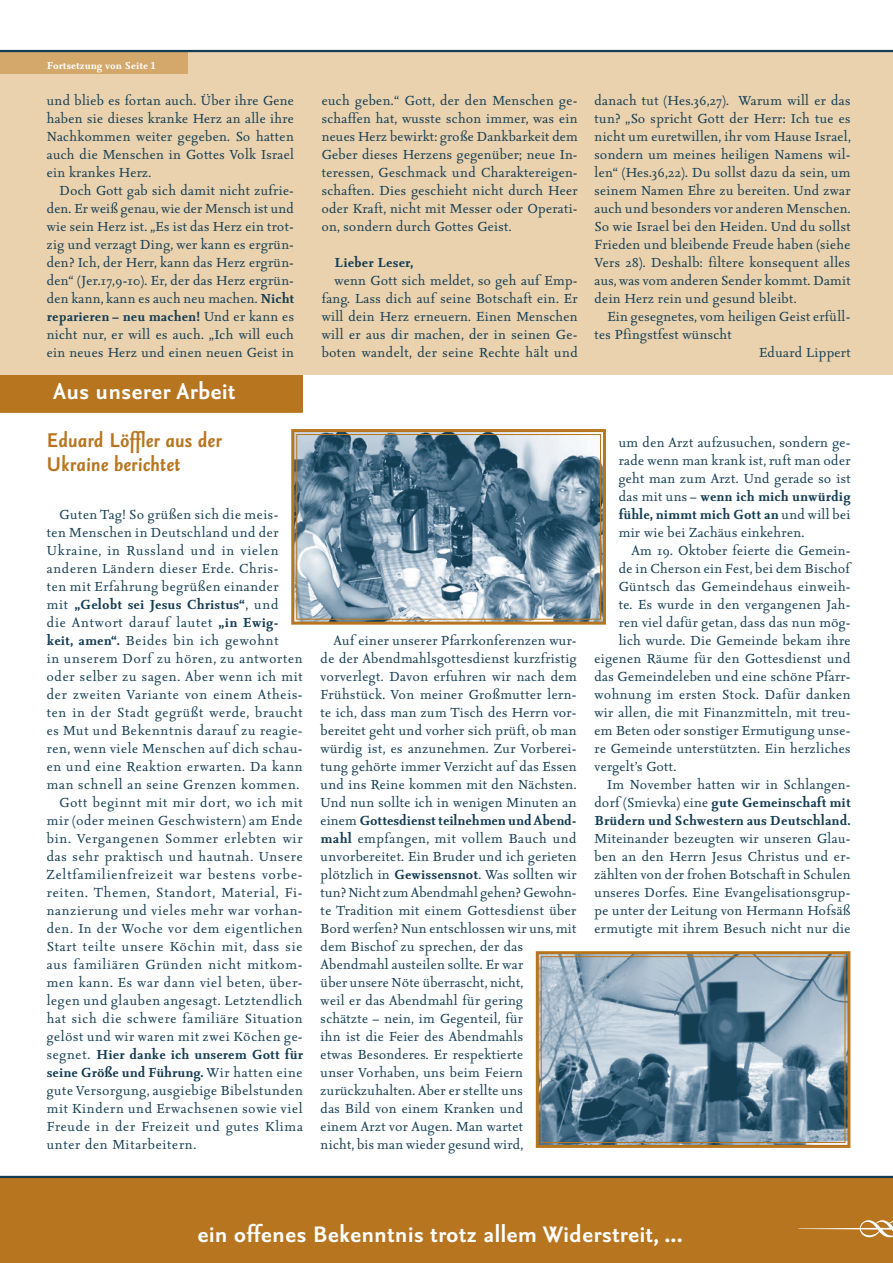
<style>
.page{position:relative;width:893px;height:1263px;background:#fff}
.page>*{position:absolute;margin:0;border:0;box-sizing:border-box;transform-origin:0 0}
.t1{font:700 27px "Seria Sans";letter-spacing:.025em;color:#fff}
.t2{font:italic 700 24px/24px "Seria Sans";letter-spacing:.025em;color:#b77520}
.t3{font:15.75px/18px "Seria";letter-spacing:.03em;color:#143d53;text-align:justify}
.t4{font:15.75px "Seria";letter-spacing:.05em;color:#143d53}
.t5{font:700 15.75px "Seria";letter-spacing:.025em;color:#143d53}
.t6{font:15.75px "Seria";letter-spacing:.055em;color:#143d53}
.t7{font:15.75px "Seria";letter-spacing:.06em;color:#143d53}
.t8{font:700 12px "Seria Lf";letter-spacing:.025em;color:#fff}
.s1{font-weight:700}
.s2{font-weight:400}
</style>
<div class="page">
<div style="left:0;top:51px;width:893px;height:324px;background:#ead2ae"></div>
<div style="left:0;top:51px;width:187px;height:22px;background:#d4a86a"></div>
<div style="left:0;top:375px;width:303px;height:38px;background:#b77520"></div>
<div style="left:0;top:1176px;width:893px;height:87px;background:#b77520"></div>
<hr style="left:0;top:50px;width:893px;height:2px;background:#143d53">
<hr style="left:0;top:1176px;width:893px;height:2px;background:#143d53">
<svg style="left:291px;top:429px;width:315px;height:196px;background:#7b929f"></svg>
<div style="left:296px;top:434px;width:305px;height:186px;border:1px solid #b77520"></div>
<svg style="left:535px;top:951px;width:316px;height:197px;background:#7f95a3"></svg>
<div style="left:541px;top:956px;width:304px;height:187px;border:1px solid #b77520"></div>
<p class="t8" style="left:47px;top:60px;width:110px">Fortsetzung von Seite 1</p>
<p class="t3" style="left:47px;top:92px;width:249px">und blieb es fortan auch. Über ihre Gene haben sie dieses kranke Herz an alle ihre Nachkommen weiter gegeben. So hatten auch die Menschen in Gottes Volk Israel ein krankes Herz.</p>
<p class="t3" style="left:47px;top:182px;width:249px;text-indent:13px">Doch Gott gab sich damit nicht zufrie&shy;den. Er weiß genau, wie der Mensch ist und wie sein Herz ist. „Es ist das Herz ein trot&shy;zig und verzagt Ding, wer kann es ergrün&shy;den? Ich, der Herr, kann das Herz ergrün&shy;den“ (Jer.17,9-10). Er, der das Herz ergrün&shy;den kann, kann es auch neu machen. <span class="s1">Nicht reparieren – neu machen!</span> Und er kann es nicht nur, er will es auch. „Ich will euch ein neues Herz und einen neuen Geist in</p>
<h1 class="t1" style="left:53px;top:378px;width:184px">Aus unserer Arbeit</h1>
<h2 class="t2" style="left:47px;top:429px;width:176px">Eduard Löffler aus der<br>Ukraine berichtet</h2>
<p class="t3" style="left:60px;top:506px;width:220px">Guten Tag! So grüßen sich die meis-</p>
<p class="t3" style="left:47px;top:524px;width:233px">ten Menschen in Deutschland und der</p>
<p class="t7" style="left:47px;top:543px;width:233px">Ukraine, in Russland und in vielen</p>
<p class="t4" style="left:47px;top:561px;width:233px">anderen Ländern dieser Erde. Chris-</p>
<p class="t3" style="left:47px;top:578px;width:233px">ten mit Erfahrung begrüßen einander</p>
<p class="t5" style="left:47px;top:597px;width:233px"><span class="s2">mit</span> „Gelobt sei Jesus Christus“<span class="s2">, und</span></p>
<p class="t6" style="left:47px;top:615px;width:233px">die Antwort darauf lautet <span class="s1">„in Ewig-</span></p>
<p class="t4" style="left:47px;top:633px;width:233px"><span class="s1">keit, amen“.</span> Beides bin ich gewohnt</p>
<p class="t4" style="left:47px;top:651px;width:257px">in unserem Dorf zu hören, zu antworten</p>
<p class="t4" style="left:47px;top:669px;width:258px">oder selber zu sagen. Aber wenn ich mit</p>
<p class="t4" style="left:47px;top:687px;width:257px">der zweiten Variante von einem Atheis-</p>
<p class="t4" style="left:47px;top:705px;width:258px">ten in der Stadt gegrüßt werde, braucht</p>
<p class="t4" style="left:47px;top:723px;width:257px">es Mut und Bekenntnis darauf zu reagie-</p>
<p class="t3" style="left:47px;top:740px;width:257px">ren, wenn viele Menschen auf dich schau-</p>
<p class="t4" style="left:47px;top:759px;width:257px">en und eine Reaktion erwarten. Da kann</p>
<p class="t4" style="left:47px;top:777px;width:254px">man schnell an seine Grenzen kommen.</p>
<p class="t4" style="left:60px;top:795px;width:245px">Gott beginnt mit mir dort, wo ich mit</p>
<p class="t3" style="left:47px;top:812px;width:257px">mir (oder meinen Geschwistern) am Ende</p>
<p class="t6" style="left:47px;top:831px;width:257px">bin. Vergangenen Sommer erlebten wir</p>
<p class="t4" style="left:47px;top:849px;width:257px">das sehr praktisch und hautnah. Unsere</p>
<p class="t7" style="left:47px;top:867px;width:257px">Zeltfamilienfreizeit war bestens vorbe-</p>
<p class="t7" style="left:47px;top:885px;width:257px">reiten. Themen, Standort, Material, Fi-</p>
<p class="t4" style="left:47px;top:903px;width:257px">nanzierung und vieles mehr war vorhan-</p>
<p class="t4" style="left:47px;top:921px;width:257px">den. In der Woche vor dem eigentlichen</p>
<p class="t6" style="left:47px;top:939px;width:257px">Start teilte unsere Köchin mit, dass sie</p>
<p class="t6" style="left:47px;top:957px;width:257px">aus familiären Gründen nicht mitkom-</p>
<p class="t4" style="left:47px;top:975px;width:257px">men kann. Es war dann viel beten, über-</p>
<p class="t3" style="left:47px;top:992px;width:257px">legen und glauben angesagt. Letztendlich</p>
<p class="t4" style="left:47px;top:1011px;width:257px">hat sich die schwere familiäre Situation</p>
<p class="t3" style="left:47px;top:1028px;width:257px">gelöst und wir waren mit zwei Köchen ge-</p>
<p class="t5" style="left:47px;top:1047px;width:257px"><span class="s2">segnet.</span> Hier danke ich unserem Gott für</p>
<p class="t5" style="left:47px;top:1065px;width:257px">seine Größe und Führung. <span class="s2">Wir hatten eine</span></p>
<p class="t3" style="left:47px;top:1082px;width:257px">gute Versorgung, ausgiebige Bibelstunden</p>
<p class="t4" style="left:47px;top:1101px;width:257px">mit Kindern und Erwachsenen sowie viel</p>
<p class="t4" style="left:47px;top:1119px;width:258px">Freude in der Freizeit und gutes Klima</p>
<p class="t4" style="left:47px;top:1137px;width:151px">unter den Mitarbeitern.</p>
<p class="t3" style="left:322px;top:92px;width:258px">euch geben.“ Gott, der den Menschen ge&shy;schaffen hat, wusste schon immer, was ein neues Herz bewirkt: große Dankbarkeit dem Geber dieses Herzens gegenüber; neue In&shy;teressen, Geschmack und Charaktereigen&shy;schaften. Dies geschieht nicht durch Heer oder Kraft, nicht mit Messer oder Operati&shy;on, sondern durch Gottes Geist.</p>
<p class="t5" style="left:334px;top:255px;width:80px">Lieber Leser,</p>
<p class="t3" style="left:322px;top:272px;width:258px;text-indent:13px">wenn Gott sich meldet, so geh auf Emp&shy;fang. Lass dich auf seine Botschaft ein. Er will dein Herz erneuern. Einen Menschen will er aus dir machen, der in seinen Ge&shy;boten wandelt, der seine Rechte hält und</p>
<p class="t3" style="left:595px;top:92px;width:258px">danach tut (Hes.36,27). Warum will er das tun? „So spricht Gott der Herr: Ich tue es nicht um euretwillen, ihr vom Hause Israel, sondern um meines heiligen Namens wil&shy;len“ (Hes.36,22). Du sollst dazu da sein, um seinem Namen Ehre zu bereiten. Und zwar auch und besonders vor anderen Menschen.<br>So wie Israel bei den Heiden. Und du sollst Frieden und bleibende Freude haben (siehe Vers 28). Deshalb: filtere konsequent alles aus, was vom anderen Sender kommt. Damit dein Herz rein und gesund bleibt.</p>
<p class="t3" style="left:607px;top:308px;width:245px">Ein gesegnetes, vom heiligen Geist erfüll-</p>
<p class="t3" style="left:595px;top:326px;width:139px">tes Pfingstfest wünscht</p>
<p class="t3" style="left:759px;top:344px;width:93px">Eduard Lippert</p>
<p class="t3" style="left:321px;top:632px;width:257px;text-align:left;text-indent:13px">Auf einer unserer Pfarrkonferenzen wur&shy;de der Abendmahlsgottesdienst kurzfristig vorverlegt. Davon erfuhren wir nach dem Frühstück. Von meiner Großmutter lern&shy;te ich, dass man zum Tisch des Herrn vor&shy;bereitet geht und vorher sich prüft, ob man würdig ist, es anzunehmen. Zur Vorberei&shy;tung gehörte immer Verzicht auf das Essen und ins Reine kommen mit den Nächsten.<br>Und nun sollte ich in wenigen Minuten an einem <span class="s1">Gottesdienst teilnehmen und Abend&shy;mahl</span> empfangen, mit vollem Bauch und unvorbereitet. Ein Bruder und ich gerieten plötzlich in <span class="s1">Gewissensnot</span>. Was sollten wir tun? Nicht zum Abendmahl gehen? Gewohn&shy;te Tradition mit einem Gottesdienst über Bord werfen? Nun entschlossen wir uns, mit dem Bischof zu sprechen, der das Abendmahl austeilen sollte. Er war<br>über unsere Nöte überrascht, nicht,<br>weil er das Abendmahl für gering<br>schätzte – nein, im Gegenteil, für<br>ihn ist die Feier des Abendmahls<br>etwas Besonderes. Er respektierte<br>unser Vorhaben, uns beim Feiern zurückzuhalten. Aber er stellte uns<br>das Bild von einem Kranken und<br>einem Arzt vor Augen. Man wartet<br>nicht, bis man wieder gesund wird,</p>
<p class="t3" style="left:619px;top:434px;width:233px">um den Arzt aufzusuchen, sondern ge&shy;rade wenn man krank ist, ruft man oder geht man zum Arzt. Und gerade so ist das mit uns – <span class="s1">wenn ich mich unwürdig fühle, nimmt mich Gott an</span> und will bei mir wie bei Zachäus einkehren.</p>
<p class="t3" style="left:631px;top:542px;width:220px">Am 19. Oktober feierte die Gemein-</p>
<p class="t3" style="left:619px;top:560px;width:233px">de in Cherson ein Fest, bei dem Bischof</p>
<p class="t3" style="left:619px;top:578px;width:233px">Güntsch das Gemeindehaus einweih-</p>
<p class="t3" style="left:619px;top:596px;width:233px">te. Es wurde in den vergangenen Jah-</p>
<p class="t3" style="left:619px;top:614px;width:233px">ren viel dafür getan, dass das nun mög-</p>
<p class="t3" style="left:619px;top:632px;width:233px">lich wurde. Die Gemeinde bekam ihre</p>
<p class="t3" style="left:595px;top:650px;width:257px">eigenen Räume für den Gottesdienst und</p>
<p class="t3" style="left:595px;top:668px;width:257px">das Gemeindeleben und eine schöne Pfarr-</p>
<p class="t3" style="left:595px;top:686px;width:257px">wohnung im ersten Stock. Dafür danken</p>
<p class="t3" style="left:595px;top:704px;width:257px">wir allen, die mit Finanzmitteln, mit treu-</p>
<p class="t3" style="left:595px;top:722px;width:257px">em Beten oder sonstiger Ermutigung unse-</p>
<p class="t3" style="left:595px;top:740px;width:257px">re Gemeinde unterstützten. Ein herzliches</p>
<p class="t3" style="left:595px;top:758px;width:83px">vergelt’s Gott.</p>
<p class="t3" style="left:607px;top:776px;width:245px">Im November hatten wir in Schlangen-</p>
<p class="t5" style="left:595px;top:795px;width:258px"><span class="s2">dorf (Smievka) eine</span> gute Gemeinschaft mit</p>
<p class="t5" style="left:595px;top:813px;width:257px">Brüdern und Schwestern aus Deutschland.</p>
<p class="t3" style="left:595px;top:830px;width:258px">Miteinander bezeugten wir unseren Glau&shy;ben an den Herrn Jesus Christus und er&shy;zählten von der frohen Botschaft in Schulen unseres Dorfes. Eine Evangelisationsgrup&shy;pe unter der Leitung von Hermann Hofsäß ermutigte mit ihrem Besuch nicht nur die</p>
<h1 class="t1" style="left:198px;top:1221px;width:486px">ein offenes Bekenntnis trotz allem Widerstreit, ...</h1>
</div>
